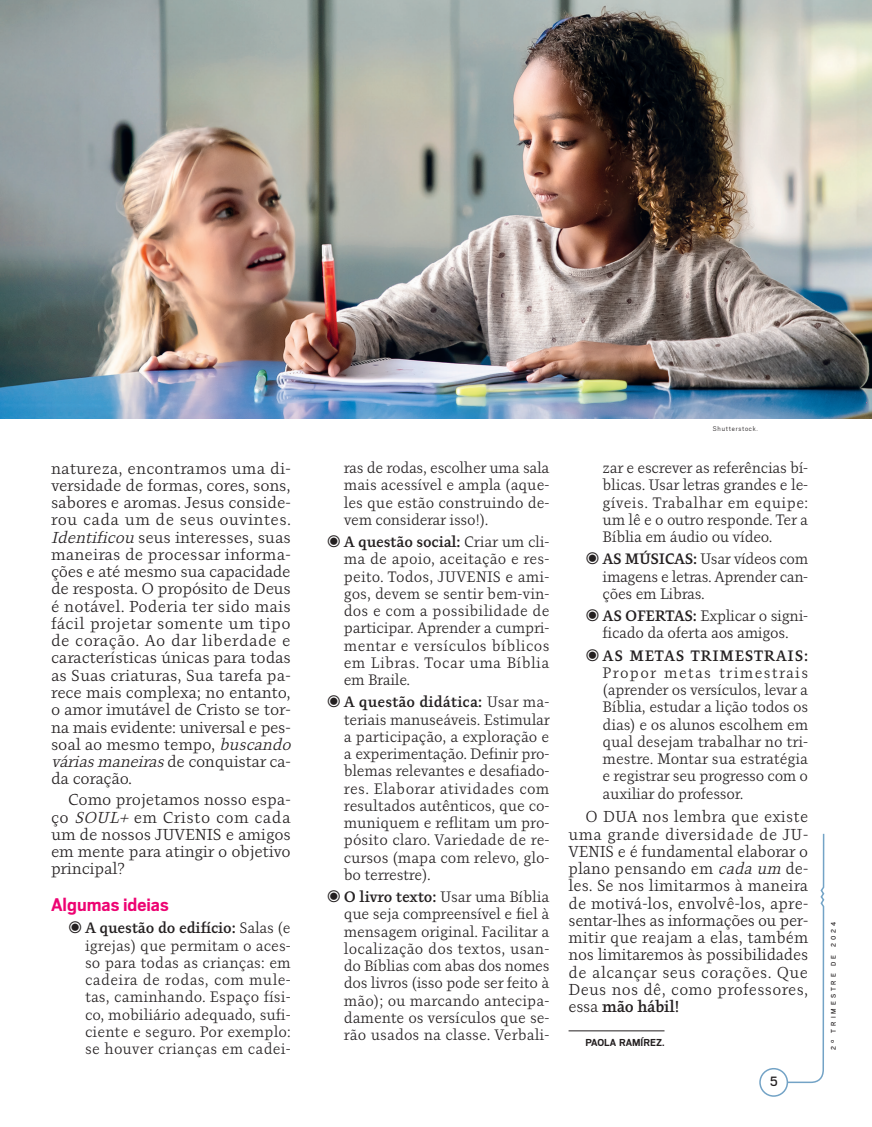
<style>
.page{position:relative;width:872px;height:1127px;background:#fff}
.page>*{position:absolute;margin:0;border:0;box-sizing:border-box;transform-origin:0 0}
.Subtítulos{font:700 20.25px "Scout";color:#ed0372}
.t1{font:15.75px/17.2px "Pepone";letter-spacing:-.015em;color:#231f20;text-align:justify}
.Listado{font:15px/17.2px "Pepone";letter-spacing:-.015em;color:#231f20;text-align:justify}
.t2{font:15px "Scout";color:#231f20}
.Autor{font:700 11.25px "Scout";color:#231f20}
.t3{font:7.5px "Scout";letter-spacing:.4em;color:#231f20}
.Créditos{font:300 7.5px "Scout";letter-spacing:.1em;color:#231f20}
.s1{font-style:italic}
.s2{font-weight:700}
</style>
<div class="page">
<svg style="left:777px;top:833px;width:48px;height:251px"></svg>
<div style="left:760px;top:1068px;width:27px;height:28px;background:#fff;border-radius:50%"></div>
<div style="left:759px;top:1068px;width:29px;height:29px;border:2px solid #73a3c6;border-radius:50%"></div>
<img style="left:0;top:0;width:872px;height:419px">
<hr style="left:568px;top:1030px;width:96px;height:1px;background:#231f20">
<p class="t1" style="left:51px;top:460px;width:246px;text-align:left">natureza, encontramos uma di&shy;versidade de formas, cores, sons, sabores e aromas. Jesus conside&shy;rou cada um de seus ouvintes.<br><span class="s1">Identificou</span> seus interesses, suas maneiras de processar informa&shy;ções e até mesmo sua capacidade de resposta. O propósito de Deus é notável. Poderia ter sido mais fácil projetar somente um tipo de coração. Ao dar liberdade e características únicas para todas as Suas criaturas, Sua tarefa pa&shy;rece mais complexa; no entanto, o amor imutável de Cristo se tor&shy;na mais evidente: universal e pes&shy;soal ao mesmo tempo, <span class="s1">buscando váriasmaneiras</span>de conquistar ca&shy;da coração.</p>
<p class="t1" style="left:51px;top:791px;width:241px;text-indent:17px">Como projetamos nosso espa&shy;ço <span class="s1">SOUL+</span> em Cristo com cada um de nossos JUVENIS e amigos em mente para atingir o objetivo principal?</p>
<p class="Subtítulos" style="left:51px;top:895px;width:119px">Algumas ideias</p>
<p class="Listado" style="left:85px;top:919px;width:207px;text-indent:-17px">◉ <span class="s2">A questão do edifício:</span> Salas (e igrejas) que permitam o aces&shy;so para todas as crianças: em cadeira de rodas, com mule&shy;tas, caminhando. Espaço físi&shy;co, mobiliário adequado, sufi&shy;ciente e seguro. Por exemplo: se houver crianças em cadei-</p>
<p class="Listado" style="left:344px;top:459px;width:207px">ras de rodas, escolher uma sala mais acessível e ampla (aque&shy;les que estão construindo de&shy;vem considerar isso!).</p>
<p class="Listado" style="left:344px;top:533px;width:207px;text-indent:-17px">◉ <span class="s2">A questão social:</span> Criar um cli&shy;ma de apoio, aceitação e res&shy;peito. Todos, JUVENIS e ami&shy;gos, devem se sentir bem-vin&shy;dos e com a possibilidade de participar. Aprender a cumpri&shy;mentar e versículos bíblicos em Libras. Tocar uma Bíblia em Braile.</p>
<p class="Listado" style="left:344px;top:694px;width:208px;text-indent:-17px">◉ <span class="s2">A questão didática:</span> Usar ma&shy;teriais manuseáveis. Estimular a participação, a exploração e a experimentação. Definir pro&shy;blemas relevantes e desafiado&shy;res. Elaborar atividades com resultados autênticos, que co&shy;muniquem e reflitam um pro&shy;pósito claro. Variedade de re&shy;cursos (mapa com relevo, glo&shy;bo terrestre).</p>
<p class="Listado" style="left:344px;top:888px;width:207px;text-indent:-17px">◉ <span class="s2">O livro texto:</span> Usar uma Bíblia que seja compreensível e fiel à mensagem original. Facilitar a localização dos textos, usan&shy;do Bíblias com abas dos nomes dos livros (isso pode ser feito à mão); ou marcando antecipa&shy;damente os versículos que se&shy;rão usados na classe. Verbali-</p>
<p class="Créditos" style="left:713px;top:425px;width:47px">Shutterstock.</p>
<p class="Listado" style="left:602px;top:459px;width:207px">zar e escrever as referências bí&shy;blicas. Usar letras grandes e le&shy;gíveis. Trabalhar em equipe: um lê e o outro responde. Ter a Bíblia em áudio ou vídeo.</p>
<p class="Listado" style="left:602px;top:551px;width:207px;text-indent:-17px">◉ <span class="s2">AS MÚSICAS:</span> Usar vídeos com imagens e letras. Aprender can&shy;ções em Libras.</p>
<p class="Listado" style="left:585px;top:607px;width:224px;text-align:center">◉ <span class="s2">AS OFERTAS:</span> Explicar o signi&shy;ficado da oferta aos amigos.</p>
<p class="Listado" style="left:602px;top:647px;width:207px;text-indent:-17px">◉ <span class="s2">AS METAS TRIMESTRAIS:<br></span>Propor metas trimestrais (aprender os versículos, levar a Bíblia, estudar a lição todos os dias) e os alunos escolhem em qual desejam trabalhar no tri&shy;mestre. Montar sua estratégia e registrar seu progresso com o auxiliar do professor.</p>
<p class="t1" style="left:568px;top:808px;width:241px;text-indent:17px">O DUA nos lembra que existe uma grande diversidade de JU-VENIS e é fundamental elaborar o plano pensando em <span class="s1">cadaum</span> de&shy;les. Se nos limitarmos à maneira de motivá-los, envolvê-los, apre&shy;sentar-lhes as informações ou per&shy;mitir que reajam a elas, também nos limitaremos às possibilidades de alcançar seus corações. Que Deus nos dê, como professores, essa <span class="s2">mão hábil!</span></p>
<p class="Autor" style="left:585px;top:1037px;width:80px">PAOLA RAMÍREZ.</p>
<p class="t2" style="left:769px;top:1074px;width:10px">5</p>
<p class="t3" style="left:830px;top:1050px;width:130px;rotate:-90deg">2º TRIMESTRE DE 2024</p>
</div>
